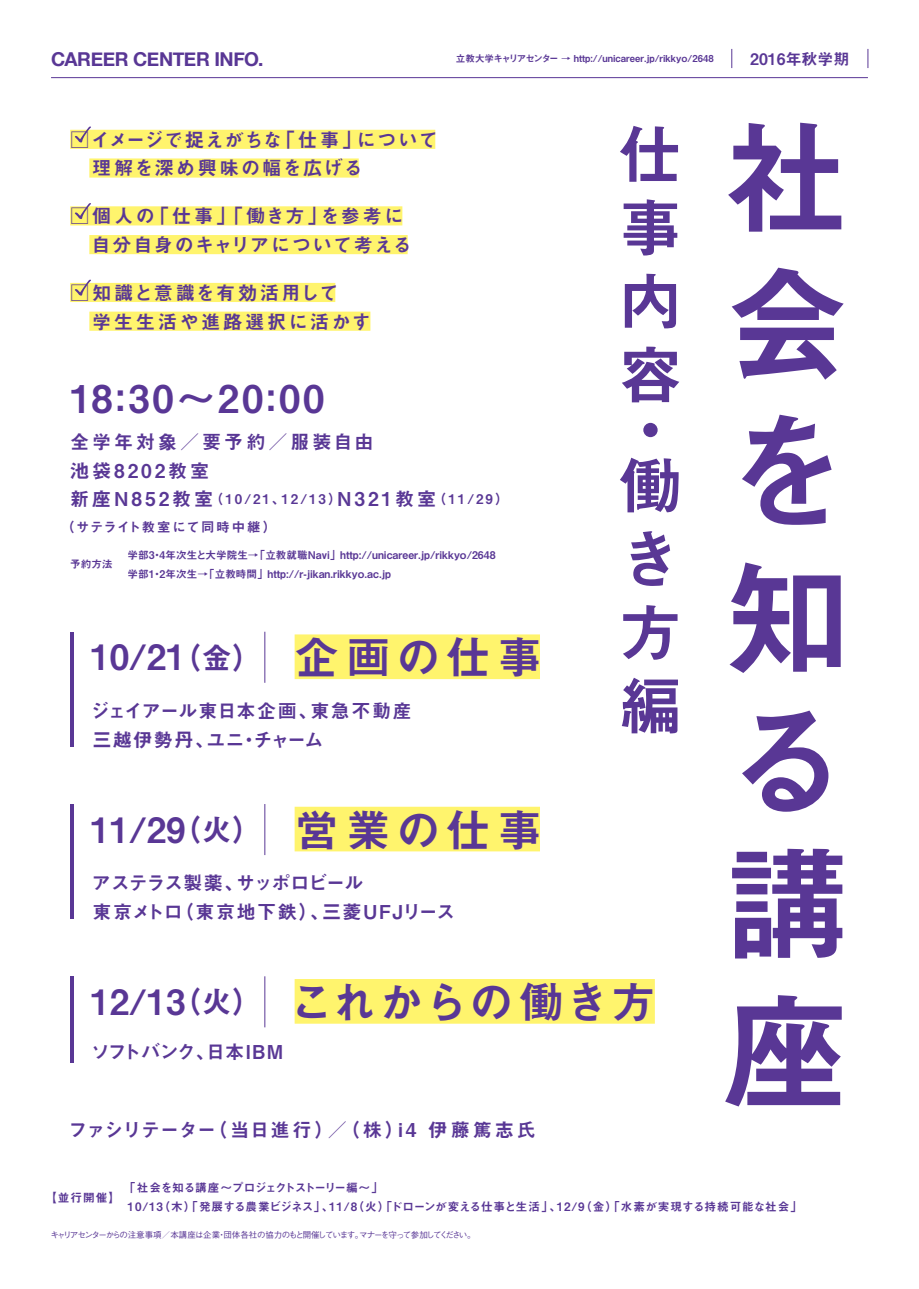
<style>
.page{position:relative;width:919px;height:1289px;background:#fff}
.page>*{position:absolute;margin:0;border:0;box-sizing:border-box;transform-origin:0 0}
.t1{font:127.5px/145.5px "Midashi Go Pr 5 MB31";color:#593795;text-align:justify}
.t2{font:63.75px/73.3px "Midashi Go Pr 5 MB31";color:#593795}
.t3{font:44.7px "Midashi Go Pr 5 MB31";letter-spacing:.03em;color:#593795}
.t4{font:44.7px "Midashi Go Pr 5 MB31";letter-spacing:.055em;color:#593795}
.t5{font:38.25px "Midashi Go Pr 5 MB31";letter-spacing:.075em;color:#593795}
.t6{font:34.95px "Midashi Go Pr 5 MB31";color:#593795}
.t7{font:19.2px/28.7px "Midashi Go Pr 5 MB31";letter-spacing:.06em;color:#593795}
.t8{font:19.2px/28.7px "Midashi Go Pr 5 MB31";letter-spacing:-.045em;color:#593795}
.t9{font:19.2px/28.7px "Midashi Go Pr 5 MB31";letter-spacing:.085em;color:#593795}
.t10{font:19.2px/28.7px "Midashi Go Pr 5 MB31";letter-spacing:.02em;color:#593795}
.t11{font:19.2px/28.7px "Midashi Go Pr 5 MB31";letter-spacing:.12em;color:#593795}
.t12{font:19.2px/28.7px "Midashi Go Pr 5 MB31";letter-spacing:.15em;color:#593795}
.t13{font:700 19.2px "Helvetica Neue";letter-spacing:-.02em;color:#593795}
.t14{font:19.2px "Midashi Go Pr 5 MB31";letter-spacing:-.11em;color:#593795}
.t15{font:15.9px "Midashi Go Pr 5 MB31";color:#593795}
.t16{font:13.35px/27.8px "Midashi Go Pr 5 MB31";letter-spacing:.15em;color:#593795}
.t17{font:11.7px/19.2px "Midashi Go Pr 5 MB31";letter-spacing:-.02em;color:#593795}
.t18{font:10.65px/19.2px "Midashi Go Pr 5 MB31";color:#593795}
.t19{font:9.6px "Midashi Go Pr 5 MB31";color:#593795}
.t20{font:500 8.55px "Gothic BBB Pr 5";letter-spacing:-.13em;color:#593795}
.s1{font-size:19.2px}
.s2{font-size:30px}
.s3{font-size:44.7px}
</style>
<div class="page">
<div style="left:294px;top:979px;width:360px;height:44px;background:#fff46d"></div>
<div style="left:294px;top:806px;width:246px;height:45px;background:#fff46d"></div>
<div style="left:70px;top:130px;width:365px;height:19px;background:#fff46d"></div>
<div style="left:89px;top:158px;width:270px;height:20px;background:#fff46d"></div>
<div style="left:70px;top:206px;width:332px;height:19px;background:#fff46d"></div>
<div style="left:89px;top:235px;width:318px;height:19px;background:#fff46d"></div>
<div style="left:70px;top:283px;width:265px;height:19px;background:#fff46d"></div>
<div style="left:89px;top:311px;width:281px;height:20px;background:#fff46d"></div>
<hr style="left:70px;top:804px;width:3px;height:114px;background:#593795">
<hr style="left:264px;top:804px;width:1px;height:51px;background:#593795">
<hr style="left:51px;top:77px;width:816px;height:1px;background:#593795">
<hr style="left:70px;top:631px;width:3px;height:115px;background:#593795">
<hr style="left:264px;top:631px;width:1px;height:51px;background:#593795">
<hr style="left:70px;top:976px;width:3px;height:86px;background:#593795">
<hr style="left:264px;top:976px;width:1px;height:51px;background:#593795">
<div style="left:294px;top:634px;width:246px;height:45px;background:#fff46d"></div>
<svg style="left:867px;top:49px;width:1px;height:19px"></svg>
<svg style="left:731px;top:49px;width:1px;height:19px"></svg>
<svg style="left:75px;top:127px;width:16px;height:15px"></svg>
<svg style="left:75px;top:203px;width:16px;height:16px"></svg>
<svg style="left:75px;top:280px;width:16px;height:15px"></svg>
<h3 class="t13" style="left:51px;top:44px;width:214px">CAREER CENTER INFO.</h3>
<p class="t19" style="left:456px;top:50px;width:259px">立教大学キャリアセンター → http://unicareer.jp/rikkyo/2648</p>
<h3 class="t15" style="left:750px;top:46px;width:101px">2016年秋学期</h3>
<h3 class="t7" style="left:70px;top:124px;width:369px">□イメージで捉えがちな「仕事」について　理解を深め興味の幅を広げる</h3>
<h1 class="t1" style="left:723px;top:96px;width:122px">社会を知る講座</h1>
<h2 class="t2" style="left:618px;top:113px;width:62px;text-align:justify">仕事内容</h2>
<h2 class="t2" style="left:618px;top:398px;width:62px;line-height:55.7px">・働</h2>
<h2 class="t2" style="left:618px;top:518px;width:61px">き方編</h2>
<h3 class="t9" style="left:70px;top:200px;width:343px">□個人の「仕事」「働き方」を参考に　自分自身のキャリアについて考える</h3>
<h3 class="t11" style="left:70px;top:277px;width:302px">□知識と意識を有効活用して<br>　学生生活や進路選択に活かす</h3>
<h3 class="t5" style="left:70px;top:368px;width:256px">18:30～20:00</h3>
<h3 class="t12" style="left:70px;top:426px;width:305px">全学年対象／要予約／服装自由池袋8202教室</h3>
<p class="t16" style="left:61px;top:484px;width:449px;text-indent:9px"><span class="s1">新座N852教室</span>（10/21、12/13）<span class="s1">N321教室</span>（11/29）（サテライト教室にて同時中継）</p>
<p class="t18" style="left:70px;top:553px;width:44px">予約方法</p>
<p class="t18" style="left:128px;top:544px;width:369px">学部3・4年次生と大学院生→「立教就職Navi」http://unicareer.jp/rikkyo/2648学部1・2年次生→「立教時間」http://r-jikan.rikkyo.ac.jp</p>
<h3 class="t4" style="left:294px;top:621px;width:249px">企画の仕事</h3>
<h3 class="t6" style="left:90px;top:629px;width:173px">10/21<span class="s2">（金）</span></h3>
<h3 class="t10" style="left:91px;top:695px;width:322px">ジェイアール東日本企画、東急不動産三越伊勢丹、ユニ・チャーム</h3>
<h3 class="t6" style="left:90px;top:801px;width:453px">11/29<span class="s2">（火）</span> <span class="s3">営業の仕事</span></h3>
<h3 class="t8" style="left:92px;top:867px;width:365px">アステラス製薬、サッポロビール<br>東京メトロ（東京地下鉄）、三菱ＵＦＪリース</h3>
<h3 class="t3" style="left:290px;top:966px;width:367px">これからの働き方</h3>
<h3 class="t6" style="left:90px;top:973px;width:173px">12/13<span class="s2">（火）</span></h3>
<h3 class="t14" style="left:91px;top:1036px;width:195px">ソフトバンク、日本ＩＢＭ</h3>
<h3 class="t7" style="left:68px;top:1114px;width:469px">ファシリテーター（当日進行）／（株）i4 伊藤篤志氏</h3>
<p class="t17" style="left:45px;top:1186px;width:76px">【並行開催】</p>
<p class="t17" style="left:128px;top:1177px;width:676px;text-indent:-4px">「社会を知る講座～プロジェクトストーリー編～」<br>10/13（木）「発展する農業ビジネス」、11/8（火）「ドローンが変える仕事と生活」、12/9（金）「水素が実現する持続可能な社会」</p>
<p class="t20" style="left:50px;top:1227px;width:426px">キャリアセンターからの注意事項／本講座は企業・団体各社の協力のもと開催しています。マナーを守って参加してください。</p>
</div>
